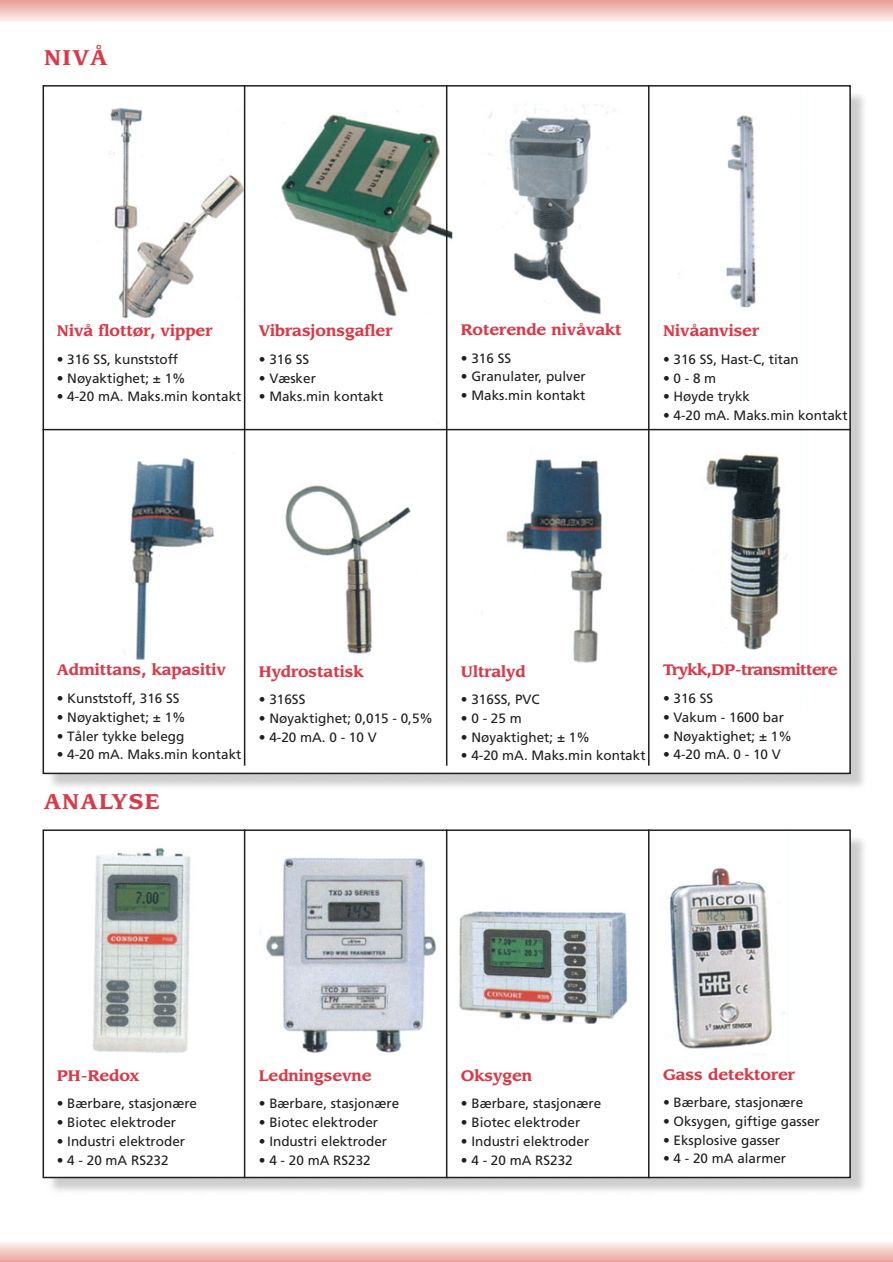
<style>
.page{position:relative;width:893px;height:1262px;background:#fff}
.page>*{position:absolute;margin:0;border:0;box-sizing:border-box;transform-origin:0 0}
.t1{font:700 21px "Leawood";letter-spacing:.07em;color:#d93a49}
.t2{font:700 15px "Leawood";color:#d93a49}
.t3{font:700 15px "Leawood";letter-spacing:-.035em;color:#d93a49}
.t4{font:13.5px "Frutiger";color:#201f20}
</style>
<div class="page">
<img style="left:43px;top:829px;width:821px;height:362px">
<div style="left:43px;top:830px;width:807px;height:347px;background:#fff"></div>
<img style="left:92px;top:832px;width:693px;height:246px">
<div style="left:43px;top:829px;width:807px;height:349px;border:2px solid #201f20"></div>
<img style="left:43px;top:85px;width:821px;height:702px">
<div style="left:43px;top:86px;width:807px;height:687px;background:#fff"></div>
<img style="left:87px;top:88px;width:714px;height:623px">
<hr style="left:244px;top:85px;width:1px;height:680px;background:#201f20">
<hr style="left:446px;top:85px;width:1px;height:680px;background:#201f20">
<hr style="left:648px;top:85px;width:1px;height:680px;background:#201f20">
<hr style="left:244px;top:829px;width:1px;height:349px;background:#201f20">
<hr style="left:446px;top:829px;width:1px;height:349px;background:#201f20">
<hr style="left:648px;top:829px;width:1px;height:349px;background:#201f20">
<hr style="left:43px;top:429px;width:807px;height:1px;background:#201f20">
<hr style="left:0;top:21px;width:892px;height:1px;background:#fef1f0">
<hr style="left:0;top:20px;width:892px;height:1px;background:#fbebe9">
<hr style="left:0;top:19px;width:892px;height:1px;background:#fbe5e2">
<hr style="left:0;top:18px;width:892px;height:1px;background:#f8dedb">
<hr style="left:0;top:17px;width:892px;height:1px;background:#f9dad6">
<hr style="left:0;top:16px;width:892px;height:1px;background:#f6d4ce">
<hr style="left:0;top:15px;width:892px;height:1px;background:#f6cec8">
<hr style="left:0;top:14px;width:892px;height:1px;background:#f5c8c2">
<hr style="left:0;top:13px;width:892px;height:1px;background:#f4c4bd">
<hr style="left:0;top:12px;width:892px;height:1px;background:#f4beb7">
<hr style="left:0;top:11px;width:892px;height:1px;background:#f3b9b1">
<hr style="left:0;top:10px;width:892px;height:1px;background:#f0b4ad">
<hr style="left:0;top:9px;width:892px;height:1px;background:#efada7">
<hr style="left:0;top:8px;width:892px;height:1px;background:#efa9a2">
<hr style="left:0;top:7px;width:892px;height:1px;background:#eda39c">
<hr style="left:0;top:6px;width:892px;height:1px;background:#ec9e96">
<hr style="left:0;top:5px;width:892px;height:1px;background:#ec9993">
<hr style="left:0;top:4px;width:892px;height:1px;background:#ea958e">
<hr style="left:0;top:3px;width:892px;height:1px;background:#ea9089">
<hr style="left:0;top:2px;width:892px;height:1px;background:#e88c84">
<hr style="left:0;top:1px;width:892px;height:1px;background:#e88780">
<hr style="left:0;top:0;width:892px;height:1px;background:#e7817a">
<hr style="left:0;top:1242px;width:892px;height:1px;background:#fcecea">
<hr style="left:0;top:1243px;width:892px;height:1px;background:#fbe5e2">
<hr style="left:0;top:1244px;width:892px;height:1px;background:#f8dedb">
<hr style="left:0;top:1245px;width:892px;height:1px;background:#f7dbd6">
<hr style="left:0;top:1246px;width:892px;height:1px;background:#f6d4ce">
<hr style="left:0;top:1247px;width:892px;height:1px;background:#f7cfc9">
<hr style="left:0;top:1248px;width:892px;height:1px;background:#f5cac3">
<hr style="left:0;top:1249px;width:892px;height:1px;background:#f4c4bd">
<hr style="left:0;top:1250px;width:892px;height:1px;background:#f4beb7">
<hr style="left:0;top:1251px;width:892px;height:1px;background:#f1b9b1">
<hr style="left:0;top:1252px;width:892px;height:1px;background:#f0b4ad">
<hr style="left:0;top:1253px;width:892px;height:1px;background:#f0afa7">
<hr style="left:0;top:1254px;width:892px;height:1px;background:#eeaaa2">
<hr style="left:0;top:1255px;width:892px;height:1px;background:#eda39c">
<hr style="left:0;top:1256px;width:892px;height:1px;background:#ed9f99">
<hr style="left:0;top:1257px;width:892px;height:1px;background:#ed9b92">
<hr style="left:0;top:1258px;width:892px;height:1px;background:#eb968f">
<hr style="left:0;top:1259px;width:892px;height:1px;background:#ea9089">
<hr style="left:0;top:1260px;width:892px;height:1px;background:#e88c84">
<hr style="left:0;top:1261px;width:892px;height:1px;background:#e98a83">
<h1 class="t1" style="left:44px;top:48px;width:65px">NIVÅ</h1>
<p class="t2" style="left:57px;top:324px;width:157px">Nivå flottør, vipper</p>
<p class="t4" style="left:57px;top:354px;width:123px">• 316 SS, kunststoff</p>
<p class="t4" style="left:57px;top:372px;width:130px">• Nøyaktighet; ± 1%</p>
<p class="t4" style="left:57px;top:391px;width:186px">• 4-20 mA. Maks.min kontakt</p>
<p class="t2" style="left:259px;top:324px;width:135px">Vibrasjonsgafler</p>
<p class="t4" style="left:259px;top:354px;width:52px">• 316 SS</p>
<p class="t4" style="left:259px;top:372px;width:59px">• Væsker</p>
<p class="t4" style="left:259px;top:391px;width:126px">• Maks.min kontakt</p>
<p class="t2" style="left:461px;top:323px;width:162px">Roterende nivåvakt</p>
<p class="t4" style="left:461px;top:352px;width:52px">• 316 SS</p>
<p class="t4" style="left:461px;top:371px;width:126px">• Granulater, pulver</p>
<p class="t4" style="left:461px;top:390px;width:126px">• Maks.min kontakt</p>
<p class="t2" style="left:663px;top:324px;width:98px">Nivåanviser</p>
<p class="t4" style="left:663px;top:354px;width:137px">• 316 SS, Hast-C, titan</p>
<p class="t4" style="left:663px;top:372px;width:55px">• 0 - 8 m</p>
<p class="t4" style="left:663px;top:391px;width:89px">• Høyde trykk</p>
<p class="t4" style="left:663px;top:410px;width:186px">• 4-20 mA. Maks.min kontakt</p>
<p class="t2" style="left:57px;top:663px;width:171px">Admittans, kapasitiv</p>
<p class="t4" style="left:57px;top:693px;width:124px">• Kunststoff, 316 SS</p>
<p class="t4" style="left:57px;top:711px;width:130px">• Nøyaktighet; ± 1%</p>
<p class="t4" style="left:57px;top:730px;width:129px">• Tåler tykke belegg</p>
<p class="t4" style="left:57px;top:749px;width:186px">• 4-20 mA. Maks.min kontakt</p>
<h1 class="t1" style="left:44px;top:792px;width:117px">ANALYSE</h1>
<p class="t2" style="left:259px;top:664px;width:106px">Hydrostatisk</p>
<p class="t4" style="left:259px;top:694px;width:48px">• 316SS</p>
<p class="t4" style="left:259px;top:713px;width:176px">• Nøyaktighet; 0,015 - 0,5%</p>
<p class="t4" style="left:259px;top:731px;width:119px">• 4-20 mA. 0 - 10 V</p>
<p class="t2" style="left:461px;top:664px;width:66px">Ultralyd</p>
<p class="t4" style="left:461px;top:694px;width:80px">• 316SS, PVC</p>
<p class="t4" style="left:461px;top:713px;width:62px">• 0 - 25 m</p>
<p class="t4" style="left:461px;top:731px;width:130px">• Nøyaktighet; ± 1%</p>
<p class="t4" style="left:461px;top:750px;width:186px">• 4-20 mA. Maks.min kontakt</p>
<p class="t3" style="left:663px;top:663px;width:176px">Trykk,DP-transmittere</p>
<p class="t4" style="left:663px;top:693px;width:52px">• 316 SS</p>
<p class="t4" style="left:663px;top:711px;width:122px">• Vakum - 1600 bar</p>
<p class="t4" style="left:663px;top:730px;width:130px">• Nøyaktighet; ± 1%</p>
<p class="t4" style="left:663px;top:749px;width:119px">• 4-20 mA. 0 - 10 V</p>
<p class="t2" style="left:57px;top:1068px;width:84px">PH-Redox</p>
<p class="t4" style="left:57px;top:1098px;width:142px">• Bærbare, stasjonære</p>
<p class="t4" style="left:57px;top:1117px;width:121px">• Biotec elektroder</p>
<p class="t4" style="left:57px;top:1135px;width:130px">• Industri elektroder</p>
<p class="t4" style="left:57px;top:1154px;width:113px">• 4 - 20 mA RS232</p>
<p class="t2" style="left:259px;top:1068px;width:114px">Ledningsevne</p>
<p class="t4" style="left:259px;top:1098px;width:142px">• Bærbare, stasjonære</p>
<p class="t4" style="left:259px;top:1117px;width:121px">• Biotec elektroder</p>
<p class="t4" style="left:259px;top:1135px;width:130px">• Industri elektroder</p>
<p class="t4" style="left:259px;top:1154px;width:113px">• 4 - 20 mA RS232</p>
<p class="t2" style="left:461px;top:1068px;width:73px">Oksygen</p>
<p class="t4" style="left:461px;top:1098px;width:142px">• Bærbare, stasjonære</p>
<p class="t4" style="left:461px;top:1117px;width:121px">• Biotec elektroder</p>
<p class="t4" style="left:461px;top:1135px;width:130px">• Industri elektroder</p>
<p class="t4" style="left:461px;top:1154px;width:113px">• 4 - 20 mA RS232</p>
<p class="t2" style="left:663px;top:1067px;width:133px">Gass detektorer</p>
<p class="t4" style="left:663px;top:1097px;width:142px">• Bærbare, stasjonære</p>
<p class="t4" style="left:663px;top:1115px;width:158px">• Oksygen, giftige gasser</p>
<p class="t4" style="left:663px;top:1134px;width:119px">• Eksplosive gasser</p>
<p class="t4" style="left:663px;top:1153px;width:125px">• 4 - 20 mA alarmer</p>
</div>
